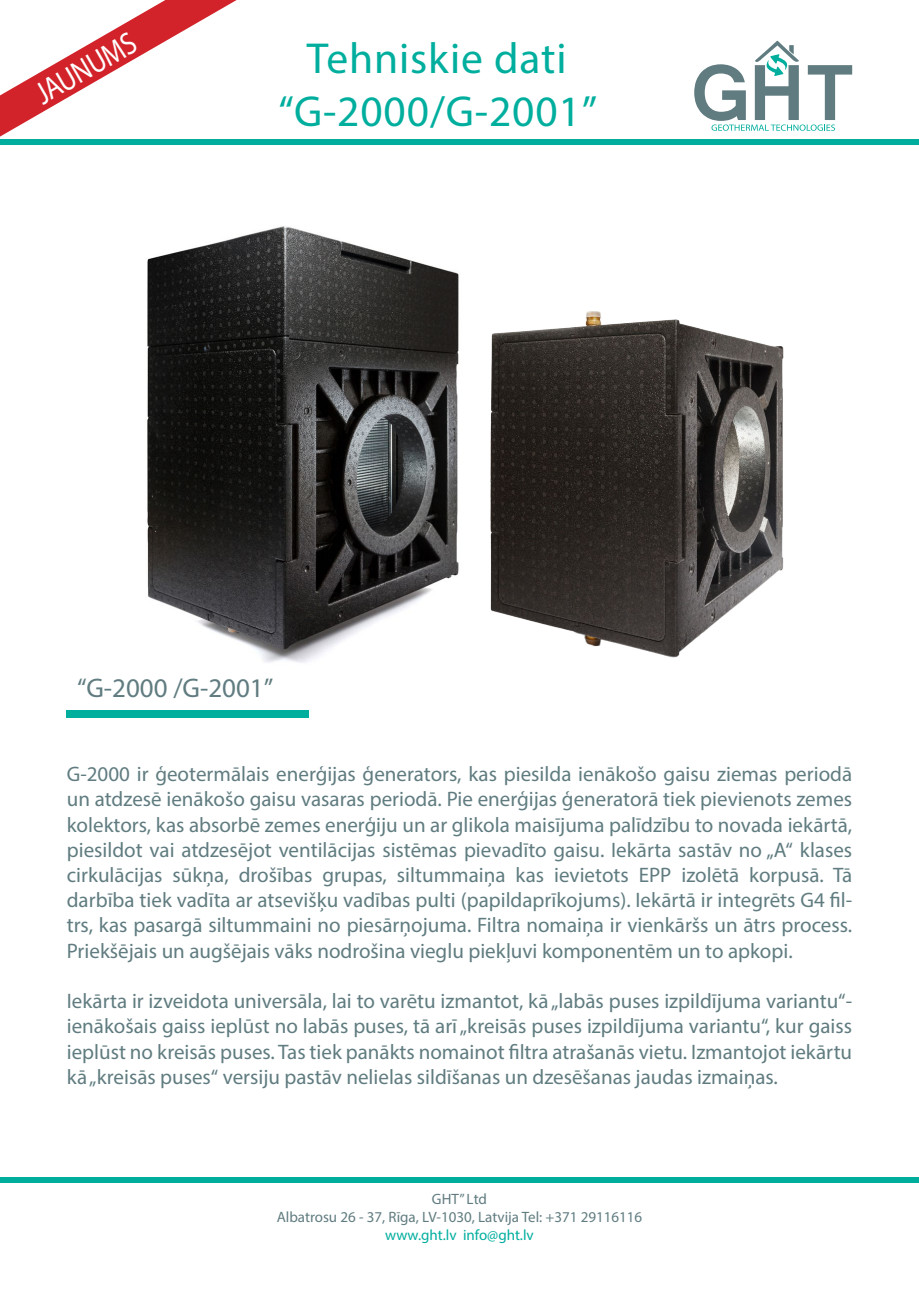
<style>
.page{position:relative;width:919px;height:1289px;background:#fff}
.page>*{position:absolute;margin:0;border:0;box-sizing:border-box;transform-origin:0 0}
.t1{font:43.5px/52.2px "Myriad Pro";letter-spacing:.02em;color:#00ae9e;text-align:center}
.t2{font:31.5px "Myriad Pro";color:#fff;scale:.86 1}
.t3{font:27px "Myriad Pro";color:#607c80}
.t4{font:21px/25.2px "Myriad Pro";color:#607c80;text-align:justify}
.t5{font:15px/18px "Myriad Pro";color:#607c80;text-align:center}
.t6{font:15px "Myriad Pro";color:#00ae9e}
</style>
<div class="page">
<svg style="left:694px;top:41px;width:158px;height:90px"></svg>
<div style="left:0;top:140px;width:918px;height:5px;background:#00ae9e"></div>
<div style="left:0;top:1177px;width:918px;height:5px;background:#00ae9e"></div>
<img style="left:147px;top:226px;width:261px;height:437px">
<div style="left:66px;top:710px;width:242px;height:8px;background:#00ae9e"></div>
<img style="left:408px;top:259px;width:376px;height:399px">
<svg style="left:0;top:0;width:237px;height:137px"></svg>
<h2 class="t2" style="left:28px;top:79px;width:131px;rotate:-30deg">JAUNUMS</h2>
<h1 class="t1" style="left:278px;top:32px;width:320px">Tehniskie dati “G-2000/G-2001”</h1>
<p class="t3" style="left:77px;top:671px;width:197px">“G-2000 /G-2001”</p>
<p class="t4" style="left:67px;top:761px;width:786px">G-2000 ir ģeotermālais enerģijas ģenerators, kas piesilda ienākošo gaisu ziemas periodā un atdzesē ienākošo gaisu vasaras periodā. Pie enerģijas ģeneratorā tiek pievienots zemes kolektors, kas absorbē zemes enerģiju un ar glikola maisījuma palīdzību to novada iekārtā, piesildot vai atdzesējot ventilācijas sistēmas pievadīto gaisu. Iekārta sastāv no „A“ klases cirkulācijas sūkņa, drošības grupas, siltummaiņa kas ievietots EPP izolētā korpusā. Tā darbība tiek vadīta ar atsevišķu vadības pulti (papildaprīkojums). Iekārtā ir integrēts G4 fil&shy;trs, kas pasargā siltummaini no piesārņojuma. Filtra nomaiņa ir vienkāršs un ātrs process.<br>Priekšējais un augšējais vāks nodrošina vieglu piekļuvi komponentēm un to apkopi.</p>
<p class="t4" style="left:67px;top:988px;width:786px">Iekārta ir izveidota universāla, lai to varētu izmantot, kā „labās puses izpildījuma variantu“- ienākošais gaiss ieplūst no labās puses, tā arī „kreisās puses izpildījuma variantu“, kur gaiss ieplūst no kreisās puses. Tas tiek panākts nomainot filtra atrašanās vietu. Izmantojot iekārtu kā „kreisās puses“ versiju pastāv nelielas sildīšanas un dzesēšanas jaudas izmaiņas.</p>
<p class="t5" style="left:277px;top:1189px;width:367px">GHT” Ltd<br>Albatrosu 26 - 37, Rīga, LV-1030, Latvija Tel: +371 29116116</p>
<p class="t6" style="left:385px;top:1225px;width:150px">www.ght.lv info@ght.lv</p>
</div>
